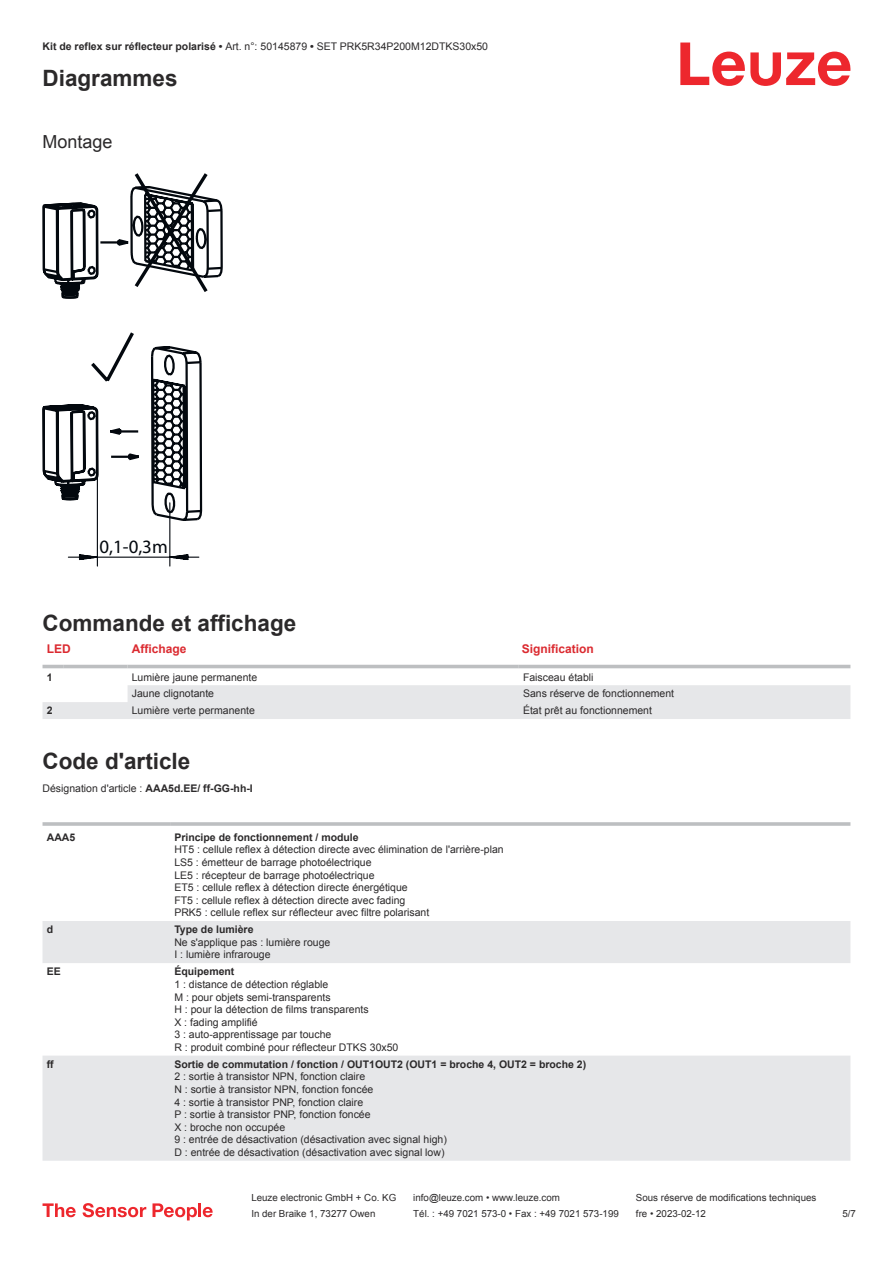
<style>
.page{position:relative;width:893px;height:1263px;background:#fff}
.page>*{position:absolute;margin:0;border:0;box-sizing:border-box;transform-origin:0 0}
.t1{font:700 22.5px "Arial";color:#2b292a}
.t2{font:18.9px "Myriad Pro";color:#03080e}
.t3{font:18px "Arial";color:#2b292a}
.t4{font:700 12px "Arial";color:#db2a30}
.t5{font:10.5px/12.6px "Arial";color:#2b292a}
.t6{font:700 10.5px "Arial";color:#2b292a}
.t7{font:9.75px "Arial";color:#2b292a}
.s1{font-weight:700}
</style>
<div class="page">
<svg style="left:680px;top:43px;width:170px;height:43px"></svg>
<div style="left:43px;top:664px;width:807px;height:5px;background:#ececed"></div>
<div style="left:43px;top:685px;width:807px;height:34px;background:#e6e7e9"></div>
<hr style="left:43px;top:665px;width:21px;height:3px;background:#bdbfc1">
<hr style="left:64px;top:665px;width:64px;height:3px;background:#bdbfc1">
<hr style="left:128px;top:665px;width:391px;height:3px;background:#bdbfc1">
<hr style="left:519px;top:665px;width:331px;height:3px;background:#bdbfc1">
<svg style="left:43px;top:921px;width:807px;height:240px;fill:#e6e7e9"></svg>
<hr style="left:43px;top:822px;width:127px;height:4px;background:#c3c5c7">
<hr style="left:170px;top:822px;width:680px;height:4px;background:#c6c8ca">
<svg style="left:43px;top:1203px;width:33px;height:14px"></svg>
<svg style="left:83px;top:1203px;width:63px;height:14px"></svg>
<svg style="left:153px;top:1203px;width:44px;height:17px"></svg>
<hr style="left:198px;top:1203px;width:3px;height:14px;background:#ed272d">
<svg style="left:203px;top:1207px;width:10px;height:10px"></svg>
<svg style="left:43px;top:198px;width:180px;height:293px"></svg>
<svg style="left:88px;top:173px;width:123px;height:212px"></svg>
<svg style="left:67px;top:474px;width:133px;height:93px"></svg>
<p class="t5" style="left:43px;top:41px;width:447px"><span class="s1">Kit de reflex sur réflecteur polarisé •</span> Art. n°: 50145879 <span class="s1">•</span> SET PRK5R34P200M12DTKS30x50</p>
<h1 class="t1" style="left:43px;top:70px;width:137px">Diagrammes</h1>
<h3 class="t3" style="left:43px;top:135px;width:72px">Montage</h3>
<h2 class="t2" style="left:100px;top:539px;width:70px">0,1-0,3m</h2>
<h1 class="t1" style="left:43px;top:614px;width:255px">Commande et affichage</h1>
<p class="t4" style="left:47px;top:644px;width:25px">LED</p>
<p class="t4" style="left:132px;top:644px;width:56px">Affichage</p>
<p class="t4" style="left:522px;top:644px;width:74px">Signification</p>
<p class="t6" style="left:47px;top:673px;width:7px">1</p>
<p class="t5" style="left:132px;top:671px;width:127px">Lumière jaune permanente</p>
<p class="t5" style="left:523px;top:671px;width:72px">Faisceau établi</p>
<p class="t5" style="left:132px;top:688px;width:84px">Jaune clignotante</p>
<p class="t5" style="left:523px;top:688px;width:153px">Sans réserve de fonctionnement</p>
<p class="t6" style="left:47px;top:707px;width:7px">2</p>
<p class="t5" style="left:132px;top:705px;width:125px">Lumière verte permanente</p>
<p class="t5" style="left:523px;top:705px;width:130px">État prêt au fonctionnement</p>
<h1 class="t1" style="left:43px;top:753px;width:149px">Code d'article</h1>
<p class="t5" style="left:43px;top:783px;width:212px">Désignation d'article : <span class="s1">AAA5d.EE/ ff-GG-hh-I</span></p>
<p class="t6" style="left:47px;top:833px;width:30px">AAA5</p>
<p class="t6" style="left:174px;top:833px;width:186px">Principe de fonctionnement / module</p>
<p class="t5" style="left:174px;top:844px;width:331px">HT5 : cellule reflex à détection directe avec élimination de l'arrière-plan LS5 : émetteur de barrage photoélectrique<br>LE5 : récepteur de barrage photoélectrique<br>ET5 : cellule reflex à détection directe énergétique<br>FT5 : cellule reflex à détection directe avec fading<br>PRK5 : cellule reflex sur réflecteur avec filtre polarisant</p>
<p class="t6" style="left:47px;top:925px;width:8px">d</p>
<p class="t6" style="left:174px;top:925px;width:81px">Type de lumière</p>
<p class="t5" style="left:174px;top:937px;width:158px">Ne s'applique pas : lumière rouge<br>I : lumière infrarouge</p>
<p class="t6" style="left:47px;top:968px;width:16px">EE</p>
<p class="t6" style="left:174px;top:968px;width:62px">Équipement</p>
<p class="t5" style="left:174px;top:979px;width:226px">1 : distance de détection réglable<br>M : pour objets semi-transparents<br>H : pour la détection de films transparents<br>X : fading amplifié<br>3 : auto-apprentissage par touche<br>R : produit combiné pour réflecteur DTKS 30x50</p>
<p class="t6" style="left:47px;top:1060px;width:8px">ff</p>
<p class="t6" style="left:174px;top:1060px;width:413px">Sortie de commutation / fonction / OUT1OUT2 (OUT1 = broche 4, OUT2 = broche 2)</p>
<p class="t5" style="left:174px;top:1071px;width:274px">2 : sortie à transistor NPN, fonction claire<br>N : sortie à transistor NPN, fonction foncée<br>4 : sortie à transistor PNP, fonction claire<br>P : sortie à transistor PNP, fonction foncée<br>X : broche non occupée<br>9 : entrée de désactivation (désactivation avec signal high)<br>D : entrée de désactivation (désactivation avec signal low)</p>
<p class="t7" style="left:251px;top:1194px;width:146px">Leuze electronic GmbH + Co. KG</p>
<p class="t7" style="left:413px;top:1194px;width:148px">info@leuze.com • www.leuze.com</p>
<p class="t7" style="left:636px;top:1194px;width:182px">Sous réserve de modifications techniques</p>
<p class="t7" style="left:251px;top:1210px;width:126px">In der Braike 1, 73277 Owen</p>
<p class="t7" style="left:413px;top:1210px;width:207px">Tél. : +49 7021 573-0 • Fax : +49 7021 573-199</p>
<p class="t7" style="left:636px;top:1210px;width:72px">fre • 2023-02-12</p>
<p class="t7" style="left:842px;top:1210px;width:15px">5 /7</p>
</div>
